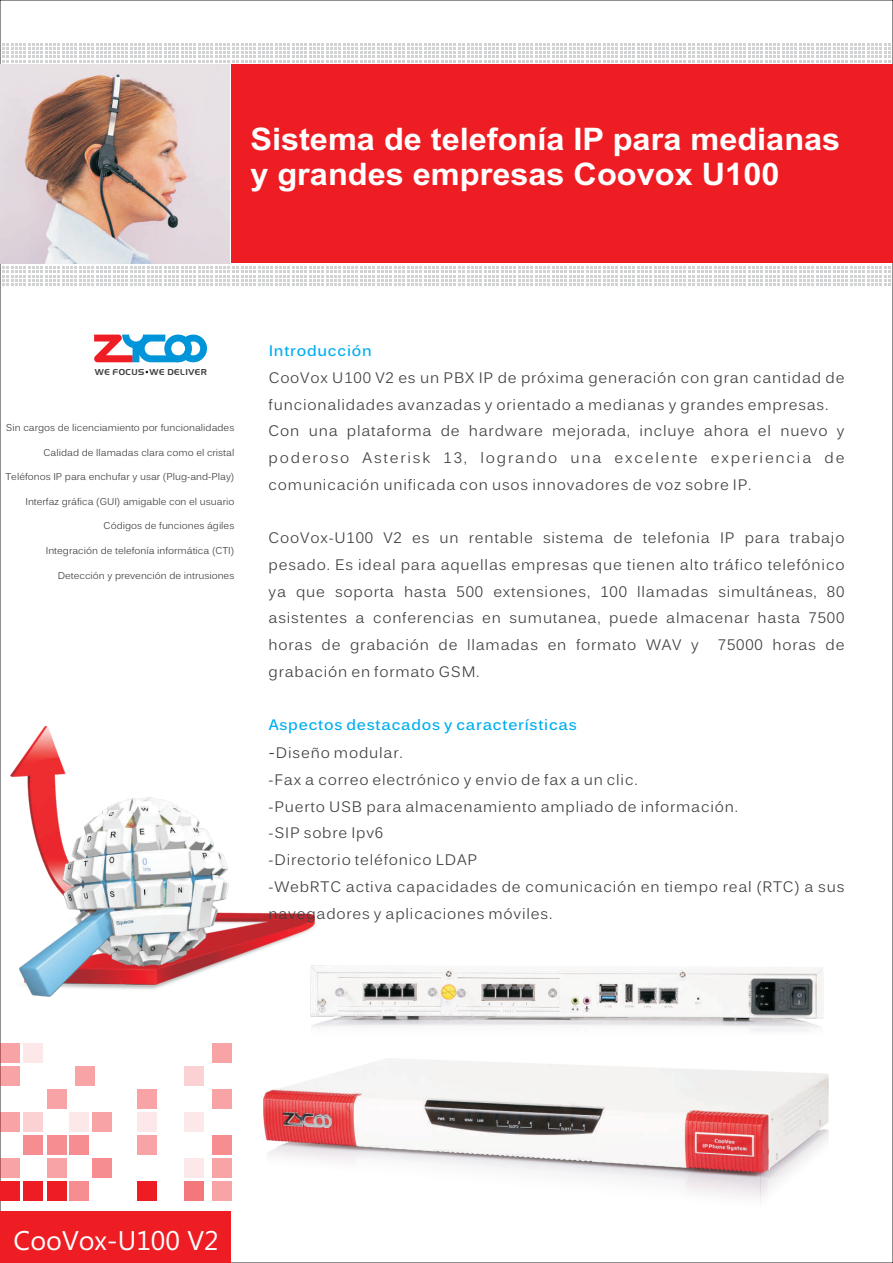
<style>
.page{position:relative;width:893px;height:1263px;background:#fff}
.page>*{position:absolute;margin:0;border:0;box-sizing:border-box;transform-origin:0 0}
.t1{font:700 31.05px/34.7px "Arial";color:#fff;scale:1.05 1}
.t2{font:27px "Ebrima";color:#fff}
.t3{font:15px/26.7px "Kalinga";letter-spacing:.055em;color:#3e3e3f}
.t4{font:700 15px "Kalinga";letter-spacing:.05em;color:#00aeef}
.t5{font:9.75px "Kalinga";color:#3e3e3f}
.t6{font:8.55px "Slider";letter-spacing:.06em;color:#3e3e3f}
.s1{font-family:"Microsoft Ya Hei"}
</style>
<div class="page">
<div style="left:231px;top:64px;width:662px;height:199px;background:#ee1d23"></div>
<img style="left:11px;top:726px;width:303px;height:258px">
<img style="left:19px;top:797px;width:210px;height:200px">
<img style="left:0;top:64px;width:230px;height:199px">
<div style="left:0;top:1181px;width:20px;height:20px;background:#ee1d23"></div>
<div style="left:23px;top:1181px;width:20px;height:20px;background:#ee1d23"></div>
<div style="left:47px;top:1181px;width:19px;height:20px;background:#ee1d23"></div>
<div style="left:69px;top:1181px;width:20px;height:20px;background:#f68e91"></div>
<div style="left:137px;top:1181px;width:20px;height:20px;background:#ee1d23"></div>
<div style="left:184px;top:1181px;width:20px;height:20px;background:#f4777b"></div>
<div style="left:92px;top:1159px;width:19px;height:19px;background:#f68e91"></div>
<div style="left:137px;top:1135px;width:20px;height:19px;background:#f8a4a7"></div>
<div style="left:184px;top:1066px;width:20px;height:20px;background:#fbd1d3"></div>
<div style="left:23px;top:1112px;width:20px;height:20px;background:#fbd1d3"></div>
<div style="left:69px;top:1112px;width:20px;height:20px;background:#fde8e9"></div>
<div style="left:23px;top:1043px;width:20px;height:20px;background:#fde8e9"></div>
<div style="left:184px;top:1112px;width:20px;height:20px;background:#fde8e9"></div>
<div style="left:184px;top:1159px;width:20px;height:19px;background:#fde8e9"></div>
<div style="left:92px;top:1112px;width:19px;height:20px;background:#f8a4a7"></div>
<div style="left:47px;top:1089px;width:19px;height:20px;background:#f8a4a7"></div>
<div style="left:75px;top:1066px;width:20px;height:20px;background:#f8a4a7"></div>
<div style="left:137px;top:1089px;width:20px;height:20px;background:#f8a4a7"></div>
<div style="left:0;top:1066px;width:20px;height:20px;background:#f8a4a7"></div>
<div style="left:0;top:1043px;width:20px;height:20px;background:#f8a4a7"></div>
<div style="left:47px;top:1159px;width:19px;height:19px;background:#f8a4a7"></div>
<div style="left:0;top:1159px;width:20px;height:19px;background:#f8a4a7"></div>
<div style="left:0;top:1112px;width:20px;height:20px;background:#f8a4a7"></div>
<div style="left:69px;top:1135px;width:20px;height:19px;background:#f68e91"></div>
<div style="left:47px;top:1135px;width:19px;height:19px;background:#f68e91"></div>
<div style="left:23px;top:1135px;width:20px;height:19px;background:#f68e91"></div>
<div style="left:212px;top:1181px;width:20px;height:20px;background:#f8a4a7"></div>
<div style="left:212px;top:1135px;width:20px;height:19px;background:#f68e91"></div>
<div style="left:137px;top:1112px;width:20px;height:20px;background:#fde8e9"></div>
<div style="left:212px;top:1159px;width:20px;height:19px;background:#f8a4a7"></div>
<div style="left:212px;top:1043px;width:20px;height:20px;background:#f8a4a7"></div>
<div style="left:212px;top:1089px;width:20px;height:20px;background:#f8a4a7"></div>
<div style="left:0;top:1212px;width:231px;height:51px;background:#ee1d23"></div>
<svg style="left:94px;top:335px;width:113px;height:27px"></svg>
<svg style="left:2px;top:266px;width:889px;height:20px"></svg>
<svg style="left:2px;top:43px;width:889px;height:20px"></svg>
<img style="left:563px;top:1172px;width:197px;height:26px">
<img style="left:760px;top:1172px;width:29px;height:30px">
<img style="left:263px;top:1058px;width:565px;height:114px">
<img style="left:312px;top:1019px;width:508px;height:12px">
<img style="left:311px;top:965px;width:512px;height:54px">
<h1 class="t1" style="left:250px;top:125px;width:563px">Sistema de telefonía IP para medianas y grandes empresas Coovox U100</h1>
<p class="t6" style="left:95px;top:367px;width:114px">WE FOCUS WE DELIVER</p>
<p class="t5" style="left:6px;top:421px;width:230px">Sin cargos de licenciamiento por funcionalidades</p>
<p class="t5" style="left:44px;top:446px;width:192px">Calidad de llamadas clara como el cristal</p>
<p class="t5" style="left:6px;top:470px;width:230px">Teléfonos IP para enchufar y usar (Plug-and-Play)</p>
<p class="t5" style="left:25px;top:495px;width:210px">Interfaz gráfica (GUI) amigable con el usuario</p>
<p class="t5" style="left:104px;top:520px;width:132px">Códigos de funciones ágiles</p>
<p class="t5" style="left:46px;top:544px;width:190px">Integración de telefonía informática (CTI)</p>
<p class="t5" style="left:58px;top:569px;width:178px">Detección y prevención de intrusiones</p>
<p class="t4" style="left:269px;top:341px;width:105px">Introducción</p>
<p class="t3" style="left:269px;top:366px;width:577px">CooVox U100 V2 es un PBX IP de próxima generación con gran cantidad de funcionalidades avanzadas y orientado a medianas y grandes empresas.<br>Con una plataforma de hardware mejorada, incluye ahora el nuevo y poderoso Asterisk 13, logrando una excelente experiencia de comunicación unificada con usos innovadores de voz sobre IP.</p>
<p class="t3" style="left:269px;top:526px;width:577px;text-align:justify">CooVox-U100 V2 es un rentable sistema de telefonia IP para trabajo pesado. Es ideal para aquellas empresas que tienen alto tráfico telefónico ya que soporta hasta 500 extensiones, 100 llamadas simultáneas, 80 asistentes a conferencias en sumutanea, puede almacenar hasta 7500 horas de grabación de llamadas en formato WAV y</p>
<p class="t3" style="left:718px;top:633px;width:128px">75000 horas de</p>
<p class="t3" style="left:269px;top:660px;width:213px">grabación en formato GSM.</p>
<p class="t4" style="left:269px;top:715px;width:310px">Aspectos destacados y características</p>
<p class="t3" style="left:268px;top:741px;width:577px"><span class="s1">-</span>Diseño modular.<br>-Fax a correo electrónico y envio de fax a un clic.<br>-Puerto USB para almacenamiento ampliado de información.<br>-SIP sobre Ipv6<br>-Directorio teléfonico LDAP<br>-WebRTC activa capacidades de comunicación en tiempo real (RTC) a sus navegadores y aplicaciones móviles.</p>
<h2 class="t2" style="left:14px;top:1230px;width:207px">CooVox-U100 V2</h2>
</div>
